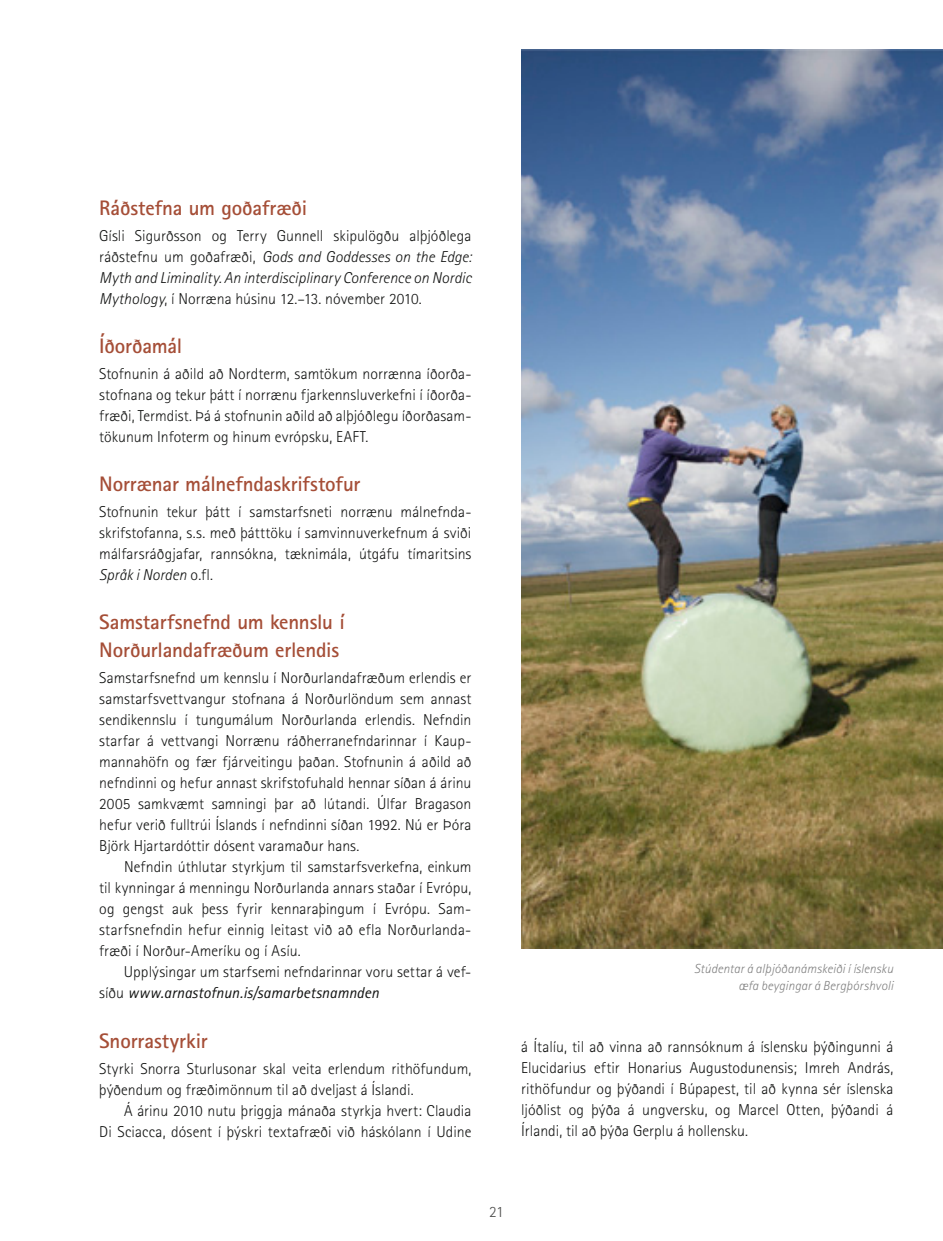
<style>
.page{position:relative;width:943px;height:1241px;background:#fff}
.page>*{position:absolute;margin:0;border:0;box-sizing:border-box;transform-origin:0 0}
.t1{font:700 21px/28px "Rotis Sans Serif";letter-spacing:-.01em;color:#a54e37}
.t2{font:300 15.75px/21px "Rotis Sans Serif";letter-spacing:.005em;color:#131413;text-align:justify}
.t3{font:300 15.75px "Rotis Sans Serif";color:#4d4d4c}
.t4{font:italic 300 13.12px/17.5px "Rotis Sans Serif";letter-spacing:.01em;color:#818181;text-align:right}
.s1{font-style:italic}
.s2{font-weight:400;font-style:italic}
</style>
<div class="page">
<img style="left:521px;top:50px;width:422px;height:897px">
<h1 class="t1" style="left:99px;top:194px;width:209px">Ráðstefna um goðafræði</h1>
<p class="t2" style="left:99px;top:225px;width:374px">Gísli Sigurðsson og Terry Gunnell skipulögðu alþjóðlega ráðstefnu um goðafræði, <span class="s1">Gods and Goddesses on the Edge:<br>Myth and Liminality. An interdisciplinary Conference on Nordic Mythology</span>, í Norræna húsinu 12.–13. nóvember 2010.</p>
<h1 class="t1" style="left:99px;top:331px;width:85px">Íðorðamál</h1>
<p class="t2" style="left:99px;top:363px;width:374px">Stofnunin á aðild að Nordterm, samtökum norrænna íðorða&shy;stofnana og tekur þátt í norrænu fjarkennsluverkefni í íðorða&shy;fræði, Termdist. Þá á stofnunin aðild að alþjóðlegu íðorðasam&shy;tökunum Infoterm og hinum evrópsku, EAFT.</p>
<h1 class="t1" style="left:99px;top:469px;width:263px">Norrænar málnefndaskrifstofur</h1>
<p class="t2" style="left:99px;top:501px;width:374px">Stofnunin tekur þátt í samstarfsneti norrænu málnefnda&shy;skrifstofanna, s.s. með þátttöku í samvinnuverkefnum á sviði málfarsráðgjafar, rannsókna, tæknimála, útgáfu tímaritsins <span class="s1">Språk i Norden</span> o.fl.</p>
<h1 class="t1" style="left:99px;top:607px;width:247px">Samstarfsnefnd um kennslu í<br>Norðurlandafræðum erlendis</h1>
<p class="t2" style="left:99px;top:667px;width:374px">Samstarfsnefnd um kennslu í Norðurlandafræðum erlendis er samstarfsvettvangur stofnana á Norðurlöndum sem annast sendikennslu í tungumálum Norðurlanda erlendis. Nefndin starfar á vettvangi Norrænu ráðherranefndarinnar í Kaup&shy;mannahöfn og fær fjárveitingu þaðan. Stofnunin á aðild að nefndinni og hefur annast skrifstofuhald hennar síðan á árinu 2005 samkvæmt samningi þar að lútandi. Úlfar Bragason hefur verið fulltrúi Íslands í nefndinni síðan 1992. Nú er Þóra Björk Hjartardóttir dósent varamaður hans.</p>
<p class="t2" style="left:99px;top:856px;width:374px;text-indent:25px">Nefndin úthlutar styrkjum til samstarfsverkefna, einkum til kynningar á menningu Norðurlanda annars staðar í Evrópu, og gengst auk þess fyrir kennaraþingum í Evrópu. Sam&shy;starfsnefndin hefur einnig leitast við að efla Norðurlanda&shy;fræði í Norður-Ameríku og í Asíu.</p>
<p class="t2" style="left:99px;top:961px;width:374px;text-indent:25px">Upplýsingar um starfsemi nefndarinnar voru settar á vef&shy;síðu <span class="s2">www.arnastofnun.is/samarbetsnamnden</span></p>
<h1 class="t1" style="left:99px;top:1025px;width:110px">Snorrastyrkir</h1>
<p class="t2" style="left:99px;top:1057px;width:374px">Styrki Snorra Sturlusonar skal veita erlendum rithöfundum, þýðendum og fræðimönnum til að dveljast á Íslandi.</p>
<p class="t2" style="left:99px;top:1099px;width:374px;text-align:right">Á árinu 2010 nutu þriggja mánaða styrkja hvert: Claudia<br>Di Sciacca, dósent í þýskri textafræði við háskólann í Udine</p>
<p class="t4" style="left:694px;top:959px;width:201px">Stúdentar á alþjóðanámskeiði í íslensku æfa beygingar á Bergþórshvoli</p>
<p class="t2" style="left:521px;top:1036px;width:374px">á Ítalíu, til að vinna að rannsóknum á íslensku þýðingunni á Elucidarius eftir Honarius Augustodunensis; Imreh András, rithöfundur og þýðandi í Búpapest, til að kynna sér íslenska ljóðlist og þýða á ungversku, og Marcel Otten, þýðandi á Írlandi, til að þýða Gerplu á hollensku.</p>
<p class="t3" style="left:489px;top:1201px;width:16px">21</p>
</div>
